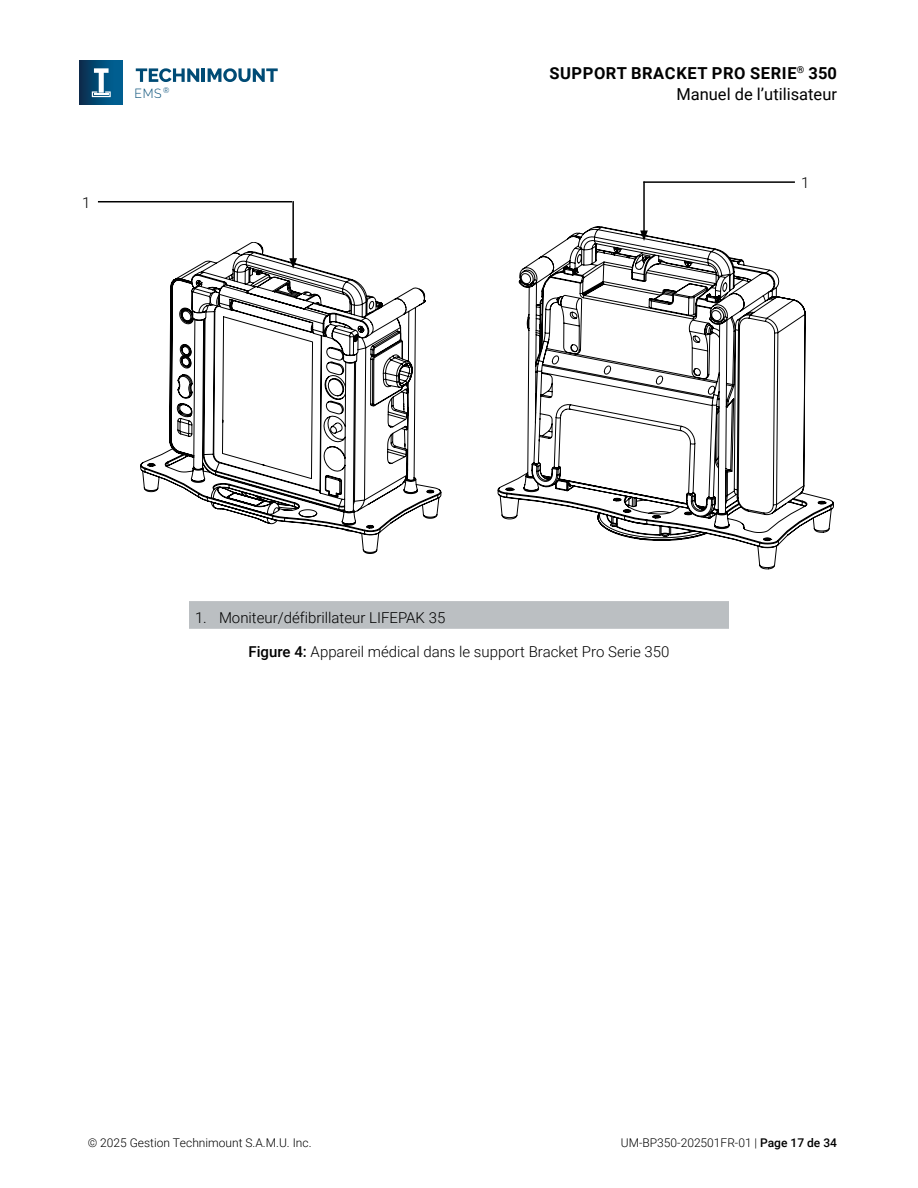
<style>
.page{position:relative;width:918px;height:1188px;background:#fff}
.page>*{position:absolute;margin:0;border:0;box-sizing:border-box;transform-origin:0 0}
.t1{font:700 16.5px/21px "Roboto";letter-spacing:.035em;color:#000;text-align:right}
.t2{font:300 15px "Roboto";color:#000}
.t3{font:300 13.2px "Raleway";color:#004b75;scale:.93 1}
.t4{font:300 12px "Roboto";color:#000}
.s1{font-weight:400}
.s2{font-weight:500}
</style>
<div class="page">
<svg style="left:136px;top:68px;width:63px;height:14px"></svg>
<hr style="left:202px;top:68px;width:3px;height:14px;background:#004b75">
<svg style="left:208px;top:68px;width:70px;height:14px"></svg>
<svg style="left:80px;top:61px;width:43px;height:43px"></svg>
<svg style="left:92px;top:68px;width:19px;height:29px"></svg>
<svg style="left:141px;top:242px;width:300px;height:312px"></svg>
<svg style="left:498px;top:227px;width:336px;height:342px"></svg>
<hr style="left:98px;top:201px;width:194px;height:1px;background:#000">
<hr style="left:292px;top:201px;width:2px;height:60px;background:#000">
<svg style="left:289px;top:258px;width:8px;height:11px"></svg>
<hr style="left:643px;top:181px;width:152px;height:2px;background:#000">
<hr style="left:643px;top:181px;width:2px;height:52px;background:#000">
<svg style="left:640px;top:230px;width:8px;height:11px"></svg>
<div style="left:189px;top:601px;width:540px;height:28px;background:#bbbfc2"></div>
<p class="t2" style="left:82px;top:192px;width:10px">1</p>
<p class="t3" style="left:135px;top:85px;width:39px">EMS <sup>®</sup></p>
<p class="t1" style="left:549px;top:62px;width:289px">SUPPORT BRACKET PRO SERIE<sup>®</sup> 350<br><span class="s1">Manuel de l’utilisateur</span></p>
<p class="t2" style="left:801px;top:172px;width:10px">1</p>
<p class="t2" style="left:195px;top:607px;width:252px">1. Moniteur/défibrillateur LIFEPAK 35</p>
<p class="t2" style="left:248px;top:641px;width:423px"><span class="s2">Figure 4:</span> Appareil médical dans le support Bracket Pro Serie 350</p>
<p class="t4" style="left:88px;top:1134px;width:225px">© 2025 Gestion Technimount S.A.M.U. Inc.</p>
<p class="t4" style="left:621px;top:1134px;width:218px">UM-BP350-202501FR-01 | <span class="s2">Page 17 de 34</span></p>
</div>
